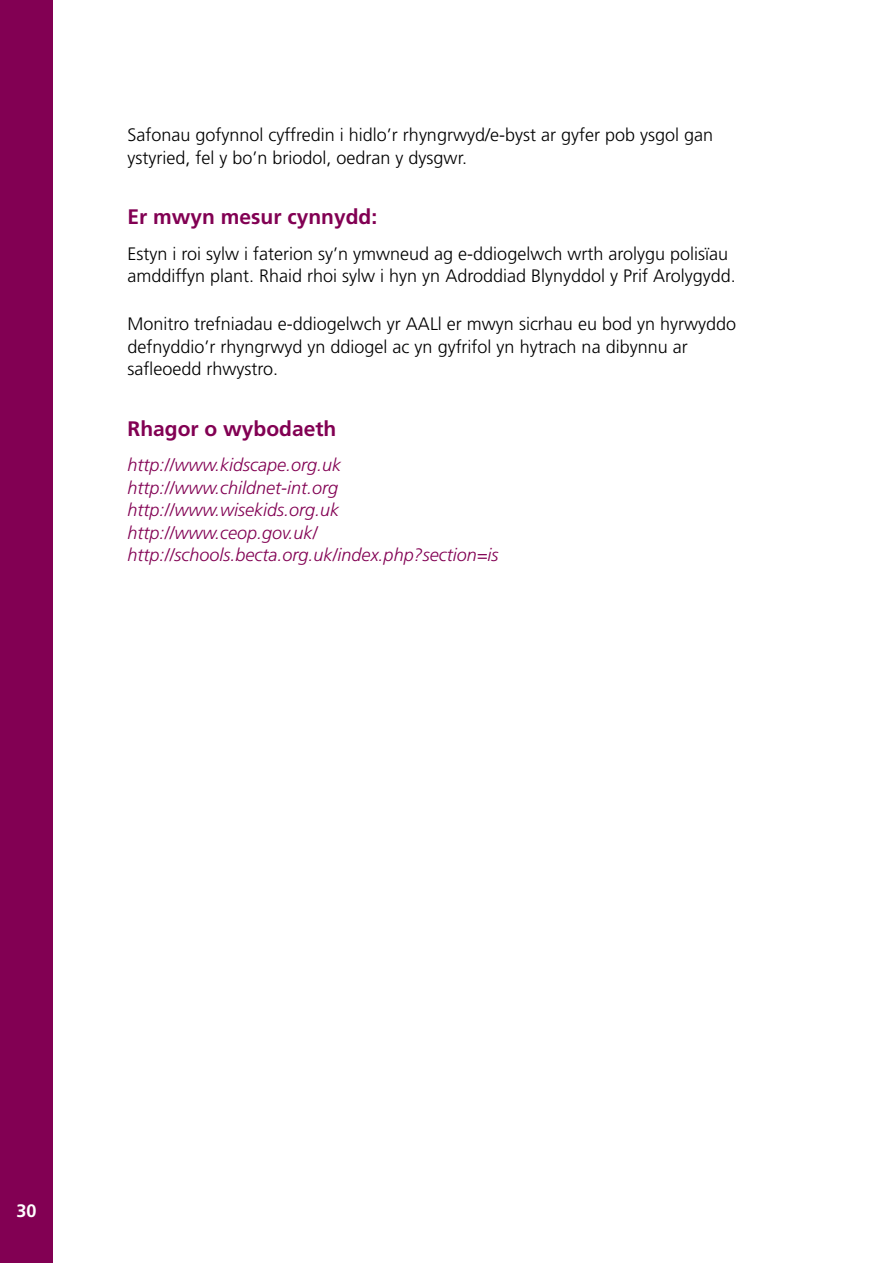
<style>
.page{position:relative;width:893px;height:1263px;background:#fff}
.page>*{position:absolute;margin:0;border:0;box-sizing:border-box;transform-origin:0 0}
.t1{font:700 21px "Frutiger LT Std";color:#820053}
.t2{font:300 18px/22.5px "Frutiger LT Std";color:#000}
.t3{font:italic 300 18px/22.5px "Frutiger";color:#820053}
.t4{font:700 18px "Frutiger LT Std";color:#fff}
</style>
<div class="page">
<div style="left:0;top:0;width:53px;height:1263px;background:#820053"></div>
<p class="t2" style="left:128px;top:124px;width:587px">Safonau gofynnol cyffredin i hidlo’r rhyngrwyd/e-byst ar gyfer pob ysgol gan ystyried, fel y bo’n briodol, oedran y dysgwr.</p>
<p class="t1" style="left:128px;top:205px;width:251px">Er mwyn mesur cynnydd:</p>
<p class="t2" style="left:128px;top:242px;width:610px">Estyn i roi sylw i faterion sy’n ymwneud ag e-ddiogelwch wrth arolygu polisïau amddiffyn plant. Rhaid rhoi sylw i hyn yn Adroddiad Blynyddol y Prif Arolygydd.</p>
<p class="t2" style="left:128px;top:313px;width:610px">Monitro trefniadau e-ddiogelwch yr AALl er mwyn sicrhau eu bod yn hyrwyddo defnyddio’r rhyngrwyd yn ddiogel ac yn gyfrifol yn hytrach na dibynnu ar safleoedd rhwystro.</p>
<p class="t1" style="left:128px;top:416px;width:210px">Rhagor o wybodaeth</p>
<p class="t3" style="left:128px;top:454px;width:372px">http://www.kidscape.org.uk http://www.childnet-int.org http://www.wisekids.org.uk http://www.ceop.gov.uk/ http://schools.becta.org.uk/index.php?section=is</p>
<p class="t4" style="left:17px;top:1200px;width:22px">30</p>
</div>
